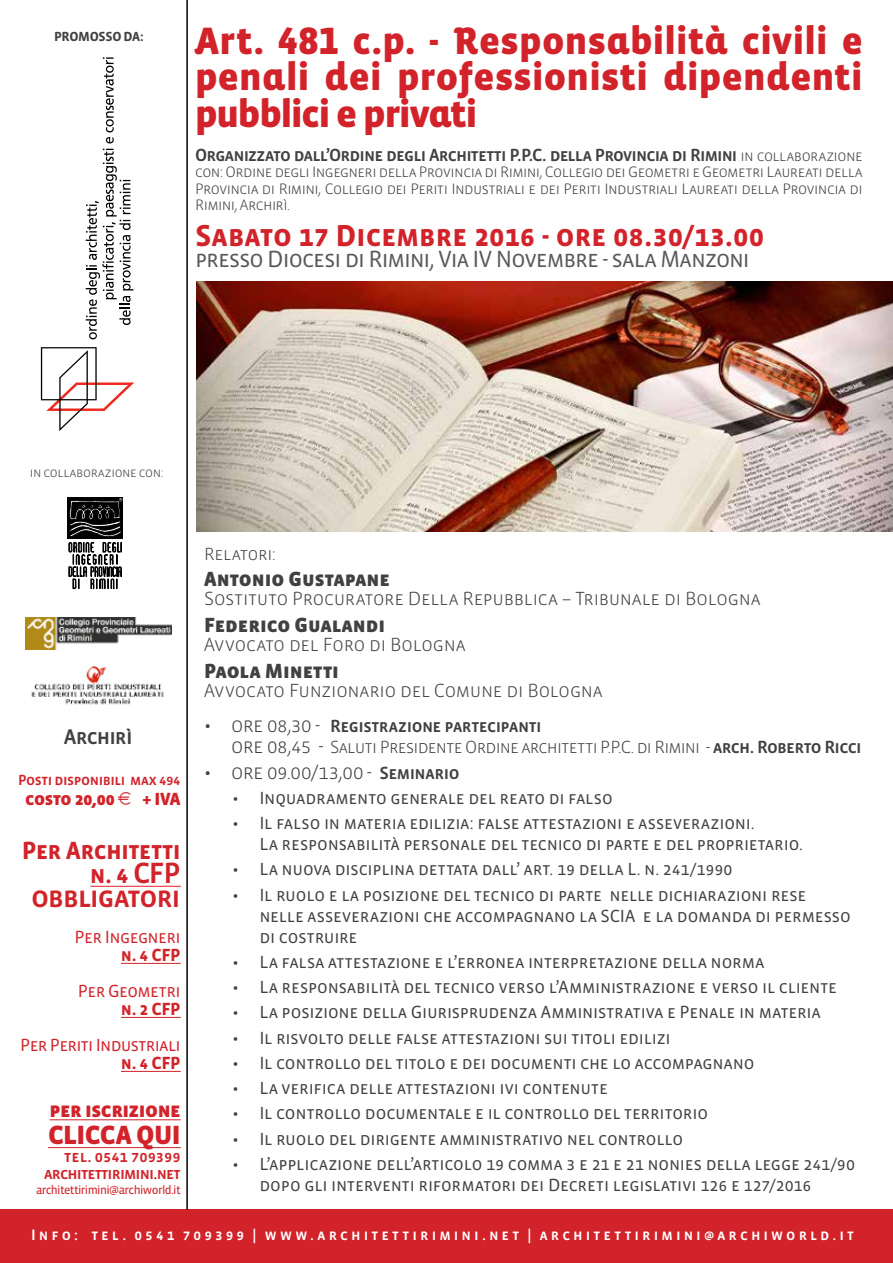
<style>
.page{position:relative;width:893px;height:1263px;background:#fff}
.page>*{position:absolute;margin:0;border:0;box-sizing:border-box;transform-origin:0 0}
.t1{font:900 39px/36.6px "Vista Sans Alt";letter-spacing:.005em;color:#d2232a;text-align:justify}
.t2{font:31.05px "Vista Sans SC Bold";letter-spacing:-.01em;color:#d2232a}
.t3{font:30px "Vista Sans SC Med";letter-spacing:-.04em;color:#d2232a}
.t4{font:27px "Vista Sans SC Black";letter-spacing:-.025em;color:#d2232a}
.t5{font:25.5px/24px "Vista Sans SC Bold";letter-spacing:-.03em;color:#d2232a;text-align:right}
.t6{font:24px "Vista Sans SC Book";letter-spacing:-.04em;color:#58595b}
.t7{font:21.75px "Vista Sans SC Med";letter-spacing:-.045em;color:#414042}
.t8{font:21px "Vista Sans SC Black";color:#414042}
.t9{font:21px "Vista Sans SC Light";letter-spacing:-.01em;color:#414042}
.t10{font:21px "Vista Sans SC Black";letter-spacing:-.02em;color:#d2232a}
.t11{font:19.5px "Vista Sans SC Light";letter-spacing:-.01em;color:#414042}
.t12{font:18px/21px "Vista Sans SC Book";letter-spacing:-.01em;color:#414042}
.t13{font:18px "Vista Sans SC Med";letter-spacing:-.045em;color:#414042}
.t14{font:18px "Vista Sans SC Light";letter-spacing:-.035em;color:#414042}
.t15{font:18px "Vista Sans SC Book";letter-spacing:-.035em;color:#d2232a}
.t16{font:18px "Vista Sans SC Med";letter-spacing:-.025em;color:#414042}
.t17{font:18px "Vista Sans SC Bold";letter-spacing:-.035em;color:#d2232a}
.t18{font:18px "Vista Sans SC Black";letter-spacing:-.02em;color:#d2232a}
.t19{font:18px "Vista Sans SC Light";letter-spacing:-.01em;color:#414042}
.t20{font:16.5px/16.5px "Vista Sans SC Med";letter-spacing:-.05em;color:#d2232a;text-align:right}
.t21{font:15.45px/16.5px "Vista Sans SC Light";letter-spacing:-.03em;color:#414042;text-align:justify}
.t22{font:15.45px "Vista Sans SC Med";letter-spacing:.2em;color:#fff}
.t23{font:15px "Vista Sans SC Med";letter-spacing:-.025em;color:#d2232a}
.t24{font:13.5px "Vista Sans SC Light";letter-spacing:-.025em;color:#414042}
.t25{font:13.5px "Vista Sans SC Bold";letter-spacing:-.03em;color:#414042}
.t26{font:12px "Vista Sans Reg";letter-spacing:-.05em;color:#d2232a}
.s1{font-family:"Vista Sans SC Light";font-size:15.45px}
.s2{font-family:"Euro Collection"}
.s3{font-family:"Vista Sans SC Med";font-size:30px}
.s4{font-family:"Vista Sans SC Light";font-size:21px}
.s5{font-size:21px}
.s6{font-family:"Vista Sans SC Med"}
.s7{font-family:"Vista Sans SC Med";font-size:18px}
</style>
<div class="page">
<svg style="left:41px;top:347px;width:93px;height:84px"></svg>
<svg style="left:103px;top:57px;width:11px;height:86px"></svg>
<svg style="left:86px;top:149px;width:47px;height:190px"></svg>
<img style="left:25px;top:618px;width:146px;height:32px">
<div style="left:67px;top:497px;width:56px;height:95px;background:#000"></div>
<div style="left:67px;top:540px;width:56px;height:52px;background:#fff"></div>
<svg style="left:69px;top:498px;width:53px;height:91px"></svg>
<img style="left:31px;top:666px;width:133px;height:39px">
<div style="left:0;top:1210px;width:893px;height:53px;background:#d2232a"></div>
<hr style="left:121px;top:963px;width:60px;height:1px;background:#d2232a">
<hr style="left:121px;top:1017px;width:60px;height:1px;background:#d2232a">
<hr style="left:121px;top:1071px;width:60px;height:1px;background:#d2232a">
<hr style="left:49px;top:1119px;width:132px;height:1px;background:#d2232a">
<hr style="left:48px;top:1147px;width:133px;height:1px;background:#d2232a">
<hr style="left:186px;top:0;width:2px;height:1210px;background:#000">
<img style="left:196px;top:282px;width:697px;height:249px">
<hr style="left:90px;top:886px;width:91px;height:1px;background:#ed1d24">
<p class="t25" style="left:54px;top:30px;width:91px">PROMOSSO DA:</p>
<h1 class="t1" style="left:195px;top:23px;width:669px">Art. 481 c.p. - Responsabilità civili e penali dei professionisti dipendenti pubblici e privati</h1>
<p class="t13" style="left:195px;top:145px;width:669px">Organizzato dall’Ordine degli Architetti P.P.C. della Provincia di Rimini <span class="s1">in collaborazione</span></p>
<p class="t21" style="left:195px;top:164px;width:669px">con: Ordine degli Ingegneri della Provincia di Rimini, Collegio dei Geometri e Geometri Laureati della Provincia di Rimini, Collegio dei Periti Industriali e dei Periti Industriali Laureati della Provincia di Rimini, Archirì.</p>
<h2 class="t2" style="left:195px;top:220px;width:571px">Sabato 17 Dicembre 2016 - ore 08.30/13.00</h2>
<h3 class="t6" style="left:195px;top:247px;width:556px">presso Diocesi di Rimini, Via IV Novembre - sala Manzoni</h3>
<p class="t24" style="left:30px;top:465px;width:135px">in collaborazione con:</p>
<p class="t7" style="left:64px;top:725px;width:70px">Archirì</p>
<p class="t23" style="left:18px;top:773px;width:164px">Posti disponibili max 494</p>
<p class="t18" style="left:25px;top:790px;width:157px">costo 20,00 <span class="s2">E</span> + IVA</p>
<h3 class="t5" style="left:22px;top:839px;width:160px">Per Architetti n. 4 <span class="s3">CFP</span></h3>
<h3 class="t3" style="left:31px;top:881px;width:151px">obbligatori</h3>
<p class="t15" style="left:75px;top:928px;width:108px">Per Ingegneri</p>
<p class="t17" style="left:121px;top:946px;width:61px">n. 4 CFP</p>
<p class="t15" style="left:78px;top:982px;width:104px">Per Geometri</p>
<p class="t17" style="left:121px;top:1000px;width:61px">n. 2 CFP</p>
<p class="t15" style="left:20px;top:1036px;width:162px">Per Periti Industriali</p>
<p class="t17" style="left:121px;top:1054px;width:61px">n. 4 CFP</p>
<p class="t10" style="left:49px;top:1099px;width:133px">per iscrizione</p>
<h3 class="t4" style="left:48px;top:1121px;width:134px">CLICCA QUI</h3>
<p class="t20" style="left:44px;top:1148px;width:138px">tel. 0541 709399 architettirimini.net</p>
<p class="t26" style="left:36px;top:1183px;width:146px">architettirimini@archiworld.it</p>
<p class="t19" style="left:204px;top:544px;width:73px">Relatori:</p>
<p class="t8" style="left:204px;top:568px;width:187px">Antonio Gustapane</p>
<p class="t11" style="left:204px;top:589px;width:558px">Sostituto Procuratore Della Repubblica – Tribunale di Bologna</p>
<p class="t8" style="left:204px;top:614px;width:182px">Federico Gualandi</p>
<p class="t11" style="left:204px;top:634px;width:263px">Avvocato del Foro di Bologna</p>
<p class="t8" style="left:204px;top:660px;width:136px">Paola Minetti</p>
<p class="t11" style="left:204px;top:680px;width:400px">Avvocato Funzionario del Comune di Bologna</p>
<p class="t16" style="left:204px;top:717px;width:339px"><span class="s4">• ore 08,30 -</span> Registrazione partecipanti</p>
<p class="t14" style="left:231px;top:738px;width:632px"><span class="s5">ore 08,45 -</span> Saluti Presidente Ordine architetti P.P.C. di Rimini - <span class="s6">arch. Roberto Ricci</span></p>
<p class="t9" style="left:204px;top:761px;width:257px">• ore 09.00/13,00 - <span class="s7">Seminario</span></p>
<p class="t12" style="left:232px;top:788px;width:382px">• Inquadramento generale del reato di falso</p>
<p class="t12" style="left:259px;top:813px;width:545px;text-indent:-27px">• Il falso in materia edilizia: false attestazioni e asseverazioni.<br>La responsabilità personale del tecnico di parte e del proprietario.</p>
<p class="t12" style="left:232px;top:859px;width:502px">• La nuova disciplina dettata dall’ art. 19 della L. n. 241/1990</p>
<p class="t12" style="left:259px;top:884px;width:593px;text-indent:-27px">• Il ruolo e la posizione del tecnico di parte nelle dichiarazioni rese nelle asseverazioni che accompagnano la SCIA e la domanda di permesso di costruire</p>
<p class="t12" style="left:232px;top:952px;width:533px">• La falsa attestazione e l’erronea interpretazione della norma</p>
<p class="t12" style="left:232px;top:977px;width:606px">• La responsabilità del tecnico verso l’Amministrazione e verso il cliente</p>
<p class="t12" style="left:232px;top:1002px;width:590px">• La posizione della Giurisprudenza Amministrativa e Penale in materia</p>
<p class="t12" style="left:232px;top:1027px;width:440px">• Il risvolto delle false attestazioni sui titoli edilizi</p>
<p class="t12" style="left:232px;top:1053px;width:524px">• Il controllo del titolo e dei documenti che lo accompagnano</p>
<p class="t12" style="left:232px;top:1078px;width:377px">• La verifica delle attestazioni ivi contenute</p>
<p class="t12" style="left:232px;top:1103px;width:477px">• Il controllo documentale e il controllo del territorio</p>
<p class="t12" style="left:232px;top:1128px;width:452px">• Il ruolo del dirigente amministrativo nel controllo</p>
<p class="t12" style="left:259px;top:1154px;width:597px;text-indent:-27px">• L’applicazione dell’articolo 19 comma 3 e 21 e 21 nonies della legge 241/90 dopo gli interventi riformatori dei Decreti legislativi 126 e 127/2016</p>
<p class="t22" style="left:31px;top:1226px;width:824px">Info: tel. 0541 709399 | www.architettirimini.net | architettirimini@archiworld.it</p>
</div>
